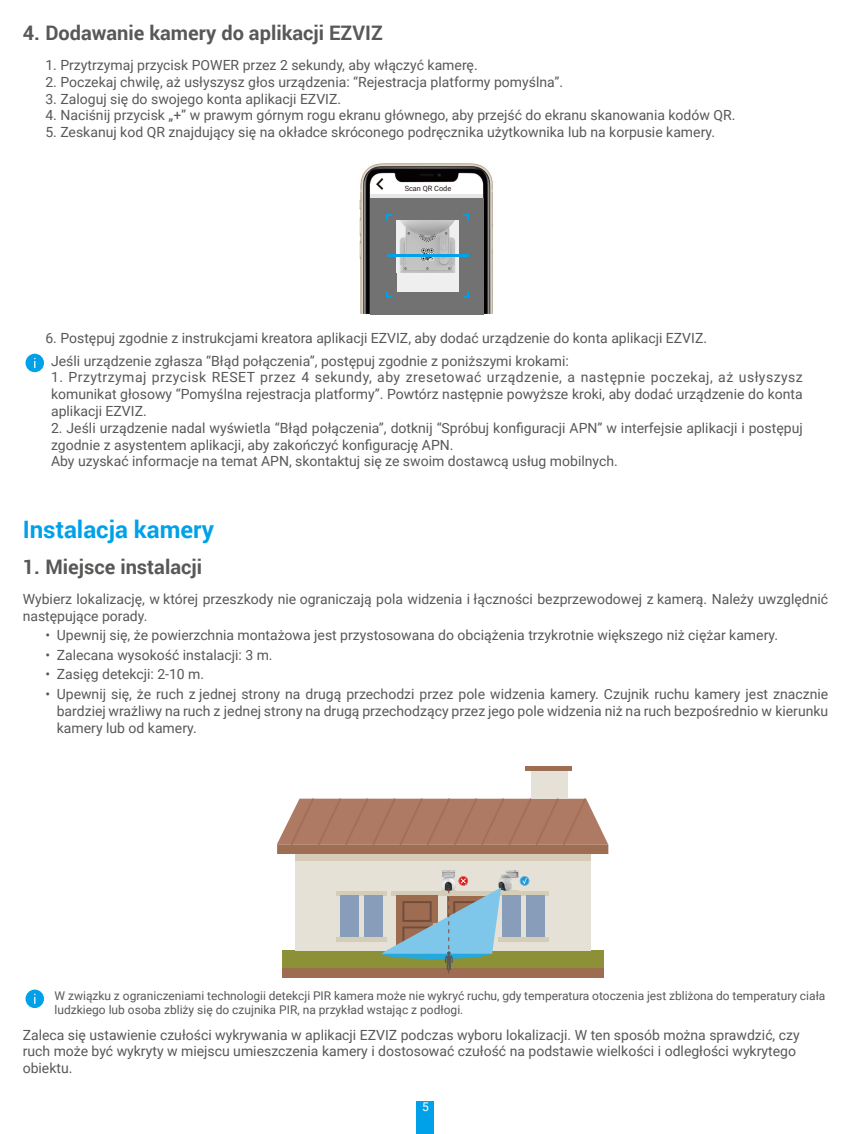
<style>
.page{position:relative;width:851px;height:1134px;background:#fff}
.page>*{position:absolute;margin:0;border:0;box-sizing:border-box;transform-origin:0 0}
.t1{font:700 24px "Roboto";color:#00a1e9}
.t2{font:700 20px "Roboto";color:#595857}
.t3{font:14px/16.8px "Roboto";color:#595857}
.t4{font:12px/14.4px "Roboto";color:#595857}
.t5{font:12px "Roboto";color:#fff}
.t6{font:7.4px "Roboto";color:#231916}
</style>
<div class="page">
<div style="left:417px;top:1101px;width:17px;height:33px;background:#00a1e9"></div>
<img style="left:359px;top:163px;width:134px;height:151px">
<div style="left:370px;top:198px;width:113px;height:116px;background:#727272"></div>
<div style="left:388px;top:184px;width:78px;height:7px;background:#fff"></div>
<hr style="left:370px;top:194px;width:113px;height:3px;background:#e6e6e7">
<svg style="left:376px;top:178px;width:7px;height:12px"></svg>
<div style="left:397px;top:220px;width:61px;height:72px;background:#efeff0"></div>
<svg style="left:463px;top:214px;width:6px;height:7px"></svg>
<svg style="left:386px;top:214px;width:6px;height:7px"></svg>
<svg style="left:386px;top:291px;width:6px;height:6px"></svg>
<svg style="left:463px;top:291px;width:6px;height:6px"></svg>
<img style="left:397px;top:220px;width:61px;height:53px">
<svg style="left:421px;top:248px;width:12px;height:12px"></svg>
<hr style="left:387px;top:255px;width:81px;height:2px;background:#00a1e9">
<div style="left:26px;top:354px;width:18px;height:18px;background:#00a1e9;border-radius:50%"></div>
<div style="left:282px;top:950px;width:321px;height:19px;background:#8c9037"></div>
<div style="left:294px;top:854px;width:296px;height:96px;background:#e6e1d7"></div>
<div style="left:498px;top:890px;width:51px;height:5px;background:#d4ceb8"></div>
<div style="left:336px;top:890px;width:51px;height:5px;background:#d4ceb8"></div>
<div style="left:336px;top:937px;width:51px;height:5px;background:#d4ceb8"></div>
<div style="left:340px;top:895px;width:19px;height:42px;background:#889db9"></div>
<div style="left:364px;top:895px;width:18px;height:42px;background:#889db9"></div>
<div style="left:498px;top:937px;width:51px;height:5px;background:#d4ceb8"></div>
<div style="left:525px;top:895px;width:19px;height:42px;background:#889db9"></div>
<div style="left:277px;top:845px;width:331px;height:9px;background:#9e6e52"></div>
<div style="left:282px;top:968px;width:321px;height:10px;background:#9e6c50"></div>
<div style="left:530px;top:770px;width:37px;height:29px;background:#e6e1d7"></div>
<hr style="left:525px;top:766px;width:47px;height:4px;background:#9e6e52">
<svg style="left:276px;top:798px;width:332px;height:47px;background:#b4846f"></svg>
<div style="left:294px;top:854px;width:296px;height:6px;background:#d6cab9"></div>
<img style="left:442px;top:871px;width:13px;height:5px">
<img style="left:501px;top:871px;width:17px;height:5px">
<svg style="left:381px;top:876px;width:148px;height:97px"></svg>
<svg style="left:26px;top:989px;width:18px;height:19px"></svg>
<h2 class="t2" style="left:23px;top:19px;width:361px">4. Dodawanie kamery do aplikacji EZVIZ</h2>
<p class="t3" style="left:45px;top:56px;width:434px">1. Przytrzymaj przycisk POWER przez 2 sekundy, aby włączyć kamerę.</p>
<p class="t3" style="left:45px;top:73px;width:519px">2. Poczekaj chwilę, aż usłyszysz głos urządzenia: “Rejestracja platformy pomyślna”.</p>
<p class="t3" style="left:45px;top:90px;width:297px">3. Zaloguj się do swojego konta aplikacji EZVIZ.</p>
<p class="t3" style="left:45px;top:106px;width:691px">4. Naciśnij przycisk „+” w prawym górnym rogu ekranu głównego, aby przejść do ekranu skanowania kodów QR.</p>
<p class="t3" style="left:45px;top:123px;width:671px">5. Zeskanuj kod QR znajdujący się na okładce skróconego podręcznika użytkownika lub na korpusie kamery.</p>
<p class="t6" style="left:404px;top:183px;width:48px">Scan QR Code</p>
<p class="t3" style="left:51px;top:326px;width:657px;line-height:22.6px;text-indent:-6px">6. Postępuj zgodnie z instrukcjami kreatora aplikacji EZVIZ, aby dodać urządzenie do konta aplikacji EZVIZ.<br>Jeśli urządzenie zgłasza “Błąd połączenia”, postępuj zgodnie z poniższymi krokami:</p>
<p class="t3" style="left:51px;top:369px;width:753px;text-align:justify">1. Przytrzymaj przycisk RESET przez 4 sekundy, aby zresetować urządzenie, a następnie poczekaj, aż usłyszysz komunikat głosowy “Pomyślna rejestracja platformy”. Powtórz następnie powyższe kroki, aby dodać urządzenie do konta aplikacji EZVIZ.</p>
<p class="t3" style="left:51px;top:419px;width:753px">2. Jeśli urządzenie nadal wyświetla “Błąd połączenia”, dotknij “Spróbuj konfiguracji APN” w interfejsie aplikacji i postępuj zgodnie z asystentem aplikacji, aby zakończyć konfigurację APN.<br>Aby uzyskać informacje na temat APN, skontaktuj się ze swoim dostawcą usług mobilnych.</p>
<h1 class="t1" style="left:23px;top:512px;width:193px">Instalacja kamery</h1>
<h2 class="t2" style="left:23px;top:553px;width:181px">1. Miejsce instalacji</h2>
<p class="t3" style="left:23px;top:590px;width:807px">Wybierz lokalizację, w której przeszkody nie ograniczają pola widzenia i łączności bezprzewodowej z kamerą. Należy uwzględnić następujące porady.</p>
<p class="t3" style="left:45px;top:626px;width:734px">• Upewnij się, że powierzchnia montażowa jest przystosowana do obciążenia trzykrotnie większego niż ciężar kamery.</p>
<p class="t3" style="left:45px;top:646px;width:229px">• Zalecana wysokość instalacji: 3 m.</p>
<p class="t3" style="left:45px;top:666px;width:160px">• Zasięg detekcji: 2-10 m.</p>
<p class="t3" style="left:57px;top:685px;width:773px;text-align:justify;text-indent:-11px">• Upewnij się, że ruch z jednej strony na drugą przechodzi przez pole widzenia kamery. Czujnik ruchu kamery jest znacznie bardziej wrażliwy na ruch z jednej strony na drugą przechodzący przez jego pole widzenia niż na ruch bezpośrednio w kierunku kamery lub od kamery.</p>
<p class="t4" style="left:54px;top:988px;width:772px">W związku z ograniczeniami technologii detekcji PIR kamera może nie wykryć ruchu, gdy temperatura otoczenia jest zbliżona do temperatury ciała ludzkiego lub osoba zbliży się do czujnika PIR, na przykład wstając z podłogi.</p>
<p class="t3" style="left:23px;top:1026px;width:778px">Zaleca się ustawienie czułości wykrywania w aplikacji EZVIZ podczas wyboru lokalizacji. W ten sposób można sprawdzić, czy ruch może być wykryty w miejscu umieszczenia kamery i dostosować czułość na podstawie wielkości i odległości wykrytego obiektu.</p>
<p class="t5" style="left:422px;top:1099px;width:8px">5</p>
</div>
